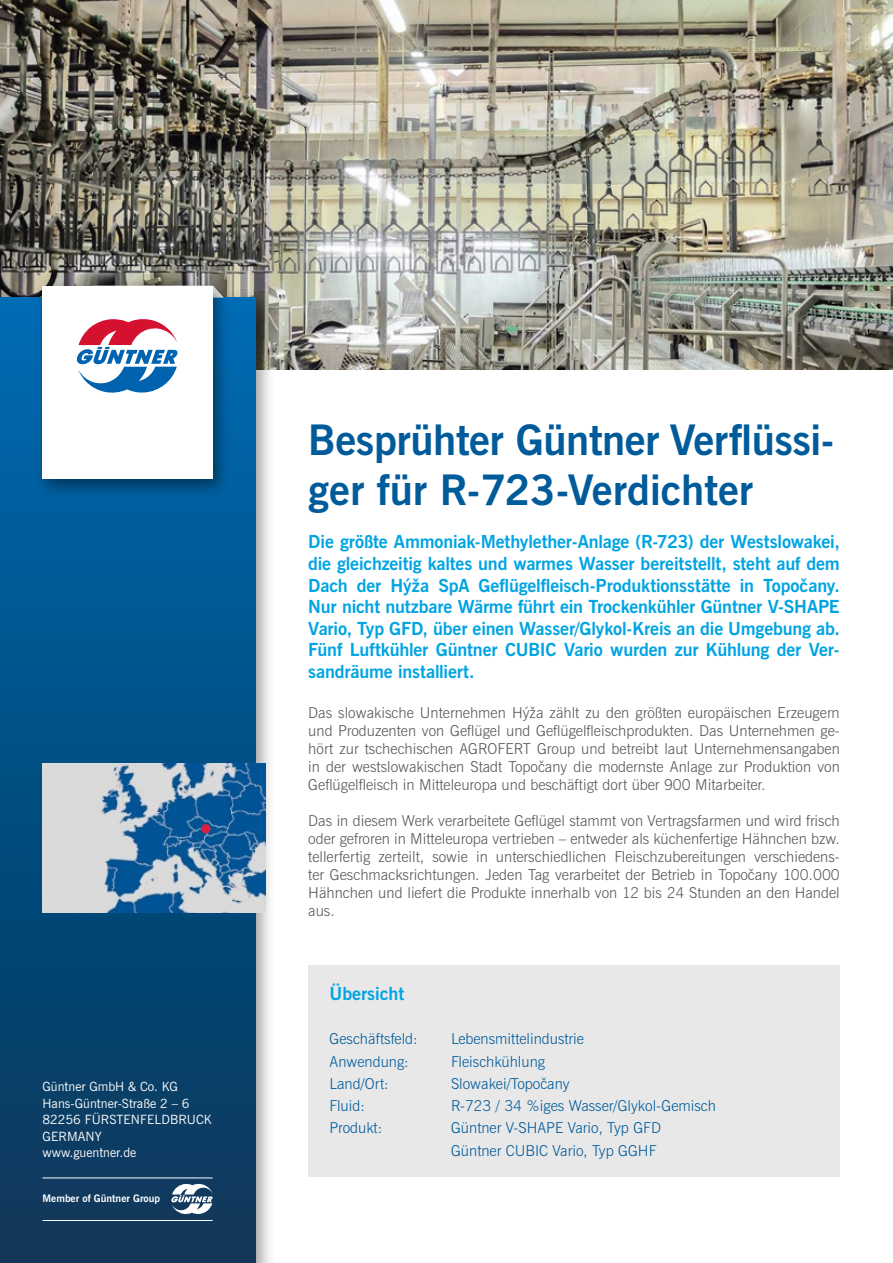
<style>
.page{position:relative;width:893px;height:1263px;background:#fff}
.page>*{position:absolute;margin:0;border:0;box-sizing:border-box;transform-origin:0 0}
.t1{font:700 42px/50.4px "News Gothic";letter-spacing:-.01em;color:#005b9a}
.t2{font:700 18px/21.6px "News Gothic";letter-spacing:-.01em;color:#00a4e3;text-align:justify}
.t3{font:300 15px/18px "News Gothic L";color:#575756;text-align:justify}
.t4{font:300 15px/22.2px "News Gothic L";color:#005b9a}
.t5{font:12.75px/16.5px "News Gothic";color:#fff}
.t6{font:700 10.35px "News Gothic";color:#fff}
</style>
<div class="page">
<img style="left:0;top:0;width:893px;height:370px">
<div style="left:0;top:289px;width:276px;height:974px;background:#000;opacity:.38"></div>
<div style="left:0;top:298px;width:255px;height:965px;background:linear-gradient(to bottom,#006bb3,#0e3757)"></div>
<div style="left:33px;top:279px;width:199px;height:221px;background:#000;opacity:.45"></div>
<div style="left:43px;top:286px;width:170px;height:192px;background:#fff"></div>
<svg style="left:76px;top:319px;width:102px;height:74px"></svg>
<img style="left:43px;top:763px;width:223px;height:149px">
<div style="left:201px;top:824px;width:9px;height:9px;background:#db1f3e;border-radius:50%"></div>
<svg style="left:171px;top:1184px;width:42px;height:30px"></svg>
<hr style="left:43px;top:1220px;width:170px;height:1px;background:#fff">
<hr style="left:43px;top:1177px;width:170px;height:1px;background:#fff">
<div style="left:308px;top:965px;width:532px;height:212px;background:#e8e8e9"></div>
<p class="t5" style="left:43px;top:1079px;width:171px">Güntner GmbH &amp; Co. KG<br>Hans-Güntner-Straße 2 – 6<br>82256 FÜRSTENFELDBRUCK<br>GERMANY<br>www.guentner.de</p>
<p class="t6" style="left:43px;top:1192px;width:119px">Member of Güntner Group</p>
<h1 class="t1" style="left:308px;top:416px;width:528px">Besprühter Güntner Verflüssi&shy;ger für R-723-Verdichter</h1>
<p class="t2" style="left:308px;top:532px;width:533px">Die größte Ammoniak-Methylether-Anlage (R-723) der Westslowakei, die gleichzeitig kaltes und warmes Wasser bereitstellt, steht auf dem Dach der Hýža SpA Geflügelfleisch-Produktionsstätte in Topočany.<br>Nur nicht nutzbare Wärme führt ein Trockenkühler Güntner V-SHAPE Vario, Typ GFD, über einen Wasser/Glykol-Kreis an die Umgebung ab.<br>Fünf Luftkühler Güntner CUBIC Vario wurden zur Kühlung der Ver&shy;sandräume installiert.</p>
<p class="t3" style="left:308px;top:703px;width:533px">Das slowakische Unternehmen Hýža zählt zu den größten europäischen Erzeugern und Produzenten von Geflügel und Geflügelfleischprodukten. Das Unternehmen ge&shy;hört zur tschechischen AGROFERT Group und betreibt laut Unternehmensangaben in der westslowakischen Stadt Topočany die modernste Anlage zur Produktion von Geflügelfleisch in Mitteleuropa und beschäftigt dort über 900 Mitarbeiter.</p>
<p class="t3" style="left:308px;top:811px;width:533px">Das in diesem Werk verarbeitete Geflügel stammt von Vertragsfarmen und wird frisch oder gefroren in Mitteleuropa vertrieben – entweder als küchenfertige Hähnchen bzw. tellerfertig zerteilt, sowie in unterschiedlichen Fleischzubereitungen verschiedens&shy;ter Geschmacksrichtungen. Jeden Tag verarbeitet der Betrieb in Topočany 100.000<br>Hähnchen und liefert die Produkte innerhalb von 12 bis 24 Stunden an den Handel aus.</p>
<p class="t2" style="left:330px;top:983px;width:76px">Übersicht</p>
<p class="t4" style="left:330px;top:1028px;width:90px">Geschäftsfeld:</p>
<p class="t4" style="left:451px;top:1028px;width:134px">Lebensmittelindustrie</p>
<p class="t4" style="left:330px;top:1050px;width:81px">Anwendung:</p>
<p class="t4" style="left:451px;top:1050px;width:96px">Fleischkühlung</p>
<p class="t4" style="left:330px;top:1072px;width:61px">Land/Ort:</p>
<p class="t4" style="left:451px;top:1072px;width:120px">Slowakei/Topočany</p>
<p class="t4" style="left:330px;top:1095px;width:37px">Fluid:</p>
<p class="t4" style="left:451px;top:1095px;width:267px">R-723 / 34 %iges Wasser/Glykol-Gemisch</p>
<p class="t4" style="left:330px;top:1117px;width:54px">Produkt:</p>
<p class="t4" style="left:451px;top:1117px;width:212px">Güntner V-SHAPE Vario, Typ GFD<br>Güntner CUBIC Vario, Typ GGHF</p>
</div>
